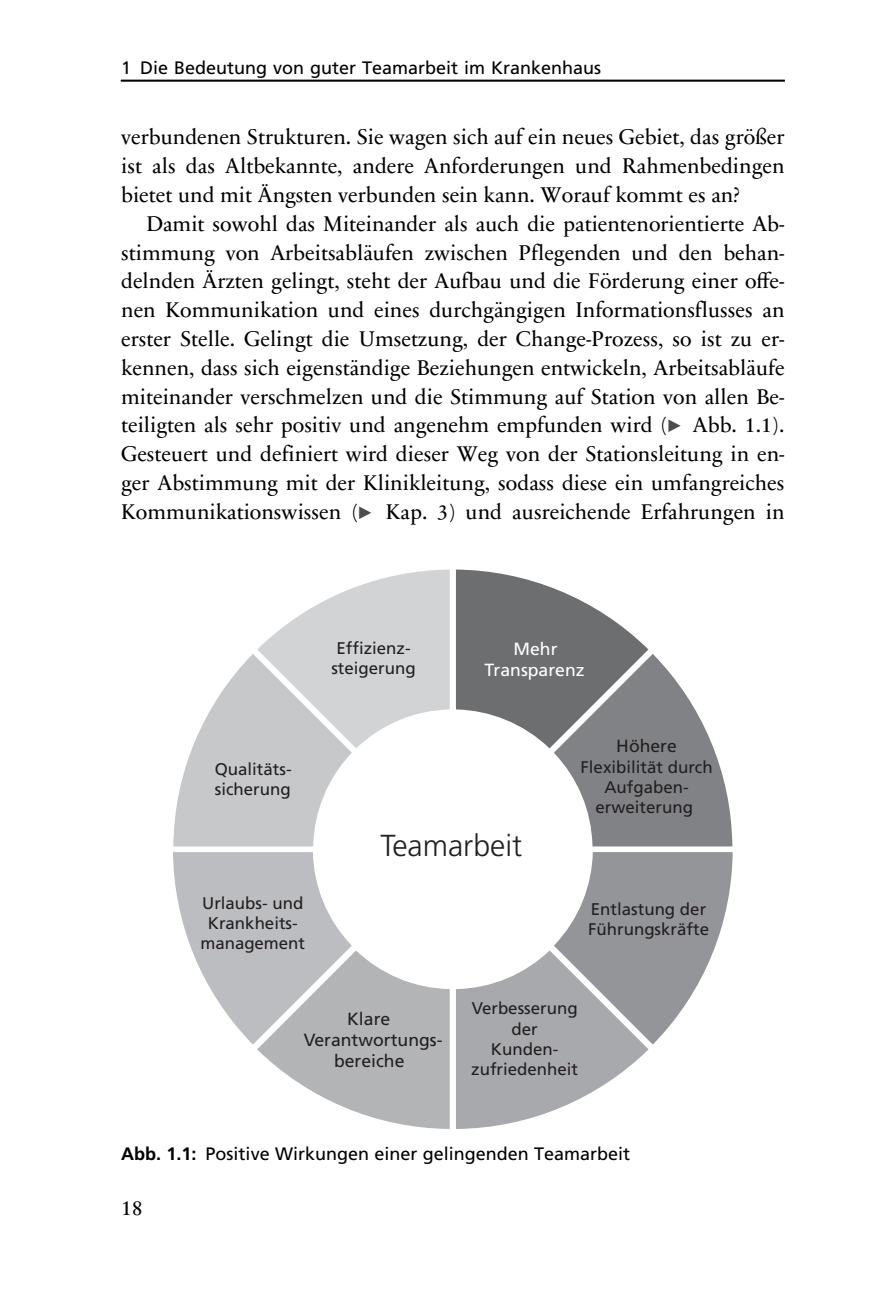
<style>
.page{position:relative;width:893px;height:1295px;background:#fff}
.page>*{position:absolute;margin:0;border:0;box-sizing:border-box;transform-origin:0 0}
.t1{font:300 30.38px "Frutiger LT";color:#231f20}
.t2{font:21.6px/28.8px "Adv O Tba 958 e 6 f";color:#000;text-align:justify}
.t3{font:18px "Adv TT9 dc 8 e 7 ae";color:#000}
.t4{font:17.55px/21.2px "Frutiger LT";color:#231f20;text-align:center}
.t5{font:17.55px/21.2px "Frutiger LT";color:#fff;text-align:center}
.t6{font:16.88px/20.2px "Frutiger LT";color:#231f20;text-align:center}
.s1{font-family:"Adv O Tba 958 e 6 f+fb"}
.s2{font-family:"Adv TT8980 fc 63";font-size:17.32px;color:#4d4d4d}
.s3{font-family:"Adv TT258368 bf.B"}
</style>
<div class="page">
<svg style="left:456px;top:852px;width:277px;height:277px"></svg>
<svg style="left:173px;top:852px;width:277px;height:277px"></svg>
<svg style="left:456px;top:569px;width:276px;height:277px"></svg>
<svg style="left:173px;top:569px;width:277px;height:277px"></svg>
<hr style="left:121px;top:80px;width:663px;height:1px;background:#000">
<p class="t3" style="left:121px;top:61px;width:482px">1 Die Bedeutung von guter Teamarbeit im Krankenhaus</p>
<p class="t2" style="left:121px;top:125px;width:665px">verbundenen Strukturen. Sie wagen sich auf ein neues Gebiet, das größer ist als das Altbekannte, andere Anforderungen und Rahmenbedingen bietet und mit Ängsten verbunden sein kann. Worauf kommt es an?</p>
<p class="t2" style="left:121px;top:211px;width:665px;text-indent:25px">Damit sowohl das Miteinander als auch die patientenorientierte Ab&shy;stimmung von Arbeitsabläufen zwischen Pflegenden und den behan&shy;delnden Ärzten gelingt, steht der Aufbau und die Förderung einer o<span class="s1">ff</span>e&shy;nen Kommunikation und eines durchgängigen Informationsflusses an erster Stelle. Gelingt die Umsetzung, der Change-Prozess, so ist zu er&shy;kennen, dass sich eigenständige Beziehungen entwickeln, Arbeitsabläufe miteinander verschmelzen und die Stimmung auf Station von allen Be&shy;teiligten als sehr positiv und angenehm empfunden wird (<span class="s2">c</span> Abb. 1.1).<br>Gesteuert und definiert wird dieser Weg von der Stationsleitung in en&shy;ger Abstimmung mit der Klinikleitung, sodass diese ein umfangreiches Kommunikationswissen (<span class="s2">c</span> Kap. 3) und ausreichende Erfahrungen in</p>
<p class="t6" style="left:215px;top:760px;width:78px;text-align:left">Qualitäts&shy;sicherung</p>
<p class="t6" style="left:200px;top:893px;width:106px">Urlaubs- und<br>Krankheits&shy;management</p>
<p class="t6" style="left:331px;top:639px;width:86px">Effizienz&shy;steigerung</p>
<p class="t5" style="left:484px;top:639px;width:102px">Mehr<br>Transparenz</p>
<p class="t4" style="left:616px;top:737px;width:62px">Höhere</p>
<p class="t6" style="left:580px;top:758px;width:134px">Flexibilität durch<br>Aufgaben&shy;erweiterung</p>
<h1 class="t1" style="left:381px;top:828px;width:143px">Teamarbeit</h1>
<p class="t6" style="left:588px;top:899px;width:122px;text-align:left">Entlastung der<br>Führungskräfte</p>
<p class="t4" style="left:304px;top:1009px;width:140px">Klare<br>Verantwortungs&shy;bereiche</p>
<p class="t6" style="left:471px;top:999px;width:108px">Verbesserung der<br>Kunden&shy;zufriedenheit</p>
<p class="t3" style="left:121px;top:1147px;width:511px"><span class="s3">Abb. 1.1:</span> Positive Wirkungen einer gelingenden Teamarbeit</p>
<p class="t2" style="left:121px;top:1196px;width:23px">18</p>
</div>
